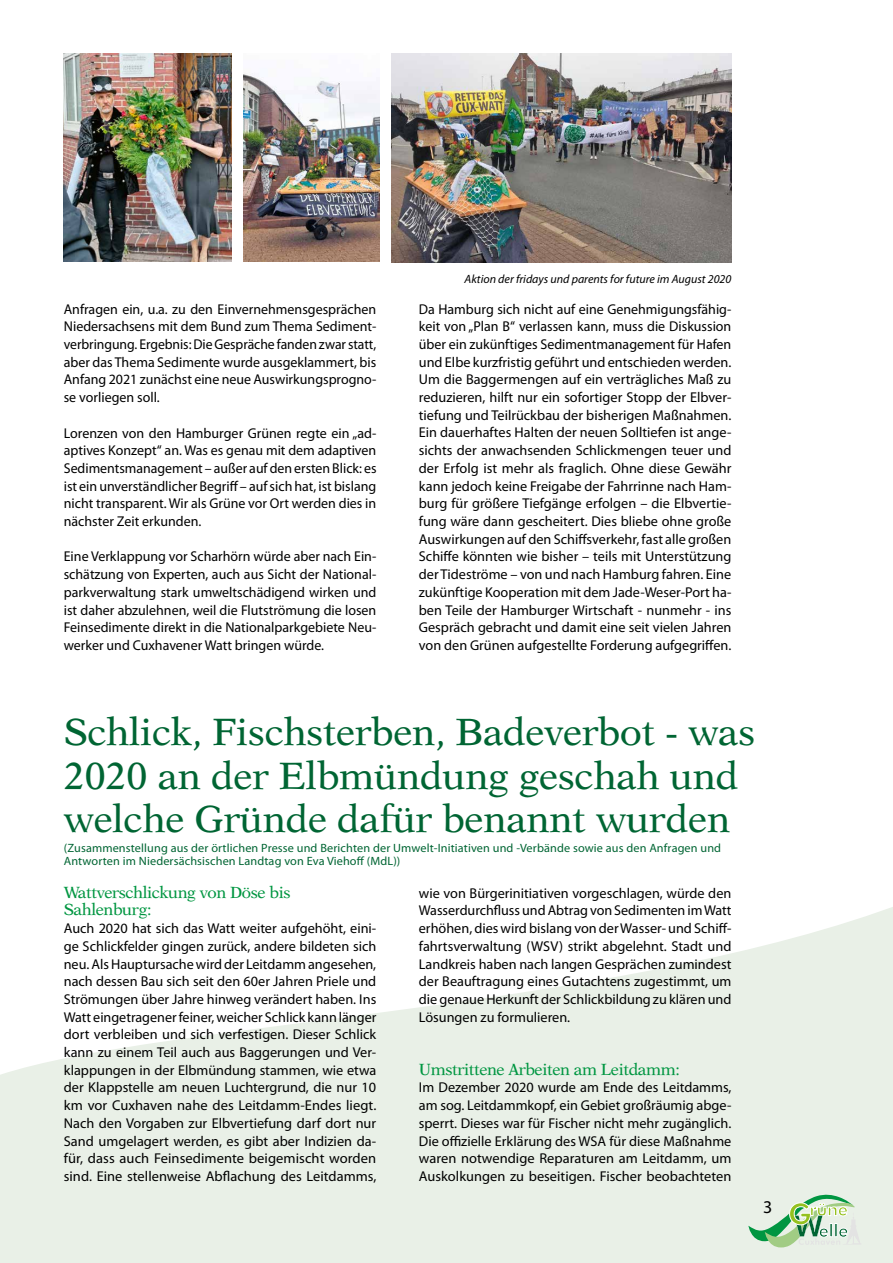
<style>
.page{position:relative;width:893px;height:1263px;background:#fff}
.page>*{position:absolute;margin:0;border:0;box-sizing:border-box;transform-origin:0 0}
.t1{font:37.5px/43.2px "Nebraska Normal";color:#006533}
.t2{font:18px "Myriad Pro";color:#000}
.t3{font:16.05px/17.7px "Nebraska Normal";letter-spacing:-.02em;color:#009641}
.t4{font:14.25px/17.7px "Myriad Pro";color:#000;text-align:justify}
.t5{font:12px/12.8px "Myriad Pro";letter-spacing:.01em;color:#006533}
.t6{font:italic 12px "Myriad Pro";color:#000}
</style>
<div class="page">
<svg style="left:0;top:907px;width:893px;height:356px;fill:#e9f0e7"></svg>
<img style="left:244px;top:73px;width:135px;height:189px">
<img style="left:391px;top:54px;width:340px;height:208px">
<img style="left:64px;top:53px;width:168px;height:209px">
<svg style="left:748px;top:1193px;width:113px;height:54px;background:#bedbbe"></svg>
<p class="t4" style="left:64px;top:300px;width:314px">Anfragen ein, u.a. zu den Einvernehmensgesprächen Niedersachsens mit dem Bund zum Thema Sediment&shy;verbringung. Ergebnis: Die Gespräche fanden zwar statt, aber das Thema Sedimente wurde ausgeklammert, bis Anfang 2021 zunächst eine neue Auswirkungsprogno&shy;se vorliegen soll.</p>
<p class="t4" style="left:64px;top:424px;width:314px">Lorenzen von den Hamburger Grünen regte ein „ad&shy;aptives Konzept“ an. Was es genau mit dem adaptiven Sedimentsmanagement – außer auf den ersten Blick: es ist ein unverständlicher Begriff – auf sich hat, ist bislang nicht transparent. Wir als Grüne vor Ort werden dies in nächster Zeit erkunden.</p>
<p class="t4" style="left:64px;top:547px;width:314px">Eine Verklappung vor Scharhörn würde aber nach Ein&shy;schätzung von Experten, auch aus Sicht der National&shy;parkverwaltung stark umweltschädigend wirken und ist daher abzulehnen, weil die Flutströmung die losen Feinsedimente direkt in die Nationalparkgebiete Neu&shy;werker und Cuxhavener Watt bringen würde.</p>
<p class="t6" style="left:465px;top:271px;width:268px">Aktion der fridays und parents for future im August 2020</p>
<p class="t4" style="left:419px;top:300px;width:314px">Da Hamburg sich nicht auf eine Genehmigungsfähig&shy;keit von „Plan B“ verlassen kann, muss die Diskussion über ein zukünftiges Sedimentmanagement für Hafen und Elbe kurzfristig geführt und entschieden werden.<br>Um die Baggermengen auf ein verträgliches Maß zu reduzieren, hilft nur ein sofortiger Stopp der Elbver&shy;tiefung und Teilrückbau der bisherigen Maßnahmen.<br>Ein dauerhaftes Halten der neuen Solltiefen ist ange&shy;sichts der anwachsenden Schlickmengen teuer und der Erfolg ist mehr als fraglich. Ohne diese Gewähr kann jedoch keine Freigabe der Fahrrinne nach Ham&shy;burg für größere Tiefgänge erfolgen – die Elbvertie&shy;fung wäre dann gescheitert. Dies bliebe ohne große Auswirkungen auf den Schiffsverkehr, fast alle großen Schiffe könnten wie bisher – teils mit Unterstützung der Tideströme – von und nach Hamburg fahren. Eine zukünftige Kooperation mit dem Jade-Weser-Port ha&shy;ben Teile der Hamburger Wirtschaft - nunmehr - ins Gespräch gebracht und damit eine seit vielen Jahren von den Grünen aufgestellte Forderung aufgegriffen.</p>
<h1 class="t1" style="left:64px;top:710px;width:693px">Schlick, Fischsterben, Badeverbot - was<br>2020 an der Elbmündung geschah und welche Gründe dafür benannt wurden</h1>
<p class="t5" style="left:64px;top:841px;width:659px">(Zusammenstellung aus der örtlichen Presse und Berichten der Umwelt-Initiativen und -Verbände sowie aus den Anfragen und<br>Antworten im Niedersächsischen Landtag von Eva Viehoff (MdL))</p>
<p class="t3" style="left:64px;top:883px;width:228px">Wattverschlickung von Döse bis<br>Sahlenburg:</p>
<p class="t4" style="left:64px;top:919px;width:314px">Auch 2020 hat sich das Watt weiter aufgehöht, eini&shy;ge Schlickfelder gingen zurück, andere bildeten sich neu. Als Hauptursache wird der Leitdamm angesehen, nach dessen Bau sich seit den 60er Jahren Priele und Strömungen über Jahre hinweg verändert haben. Ins Watt eingetragener feiner, weicher Schlick kann länger dort verbleiben und sich verfestigen. Dieser Schlick kann zu einem Teil auch aus Baggerungen und Ver&shy;klappungen in der Elbmündung stammen, wie etwa der Klappstelle am neuen Luchtergrund, die nur 10 km vor Cuxhaven nahe des Leitdamm-Endes liegt.<br>Nach den Vorgaben zur Elbvertiefung darf dort nur Sand umgelagert werden, es gibt aber Indizien da&shy;für, dass auch Feinsedimente beigemischt worden sind. Eine stellenweise Abflachung des Leitdamms,</p>
<p class="t4" style="left:419px;top:884px;width:314px">wie von Bürgerinitiativen vorgeschlagen, würde den Wasserdurchfluss und Abtrag von Sedimenten im Watt erhöhen, dies wird bislang von der Wasser- und Schiff&shy;fahrtsverwaltung (WSV) strikt abgelehnt. Stadt und Landkreis haben nach langen Gesprächen zumindest der Beauftragung eines Gutachtens zugestimmt, um die genaue Herkunft der Schlickbildung zu klären und Lösungen zu formulieren.</p>
<p class="t3" style="left:419px;top:1060px;width:263px">Umstrittene Arbeiten am Leitdamm:</p>
<p class="t4" style="left:419px;top:1078px;width:314px">Im Dezember 2020 wurde am Ende des Leitdamms, am sog. Leitdammkopf, ein Gebiet großräumig abge&shy;sperrt. Dieses war für Fischer nicht mehr zugänglich.<br>Die offizielle Erklärung des WSA für diese Maßnahme waren notwendige Reparaturen am Leitdamm, um Auskolkungen zu beseitigen. Fischer beobachteten</p>
<p class="t2" style="left:763px;top:1195px;width:11px">3</p>
</div>
